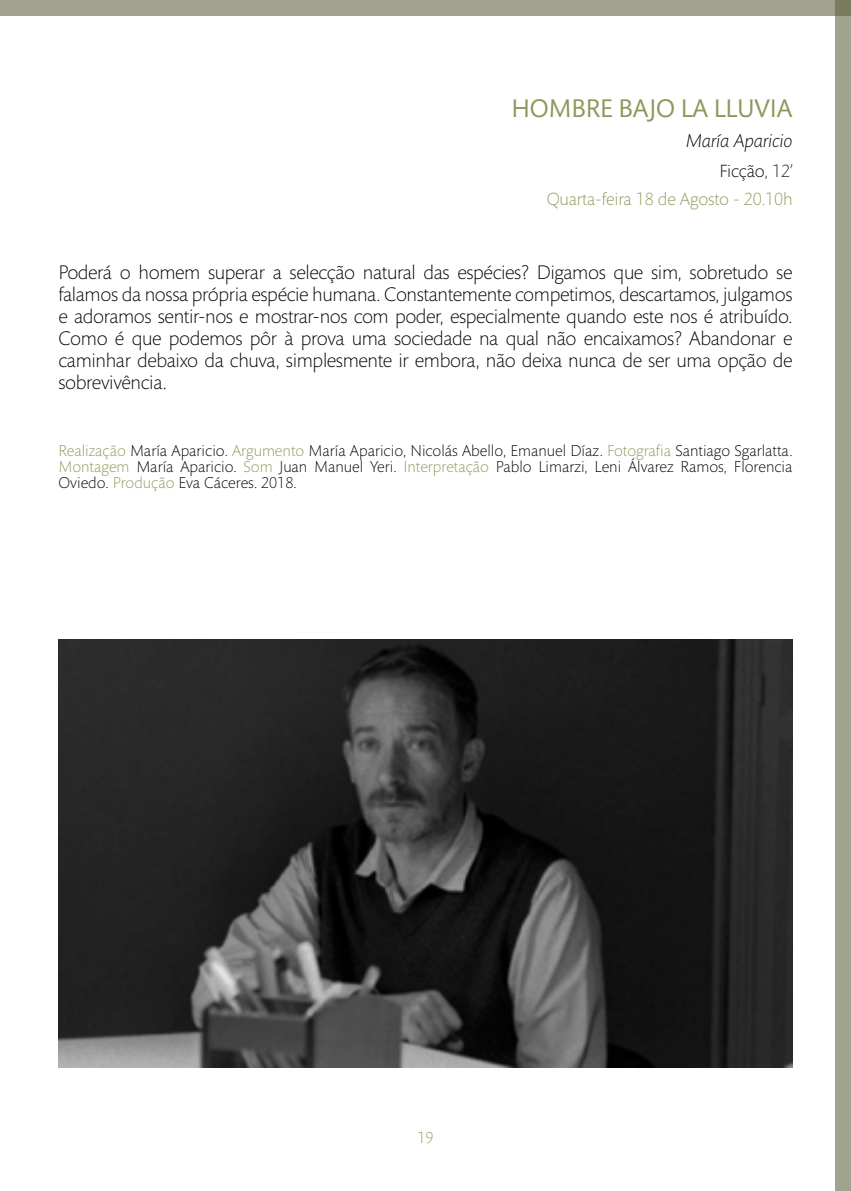
<style>
.page{position:relative;width:851px;height:1191px;background:#fff}
.page>*{position:absolute;margin:0;border:0;box-sizing:border-box;transform-origin:0 0}
.t1{font:26px "Mundo Sans Std";letter-spacing:-.01em;color:#8e975a}
.t2{font:300 20px/22px "Mundo Sans Std";letter-spacing:-.02em;color:#000;text-align:justify}
.t3{font:italic 300 19px "Mundo Sans Std";letter-spacing:-.01em;color:#000}
.t4{font:300 18px/28px "Mundo Sans Std";letter-spacing:-.01em;color:#8e975a;text-align:right}
.t5{font:300 16px/16px "Mundo Sans Std";color:#000;text-align:justify}
.t6{font:300 16px "Mundo Sans Std";color:#8e975a}
.s1{color:#000}
.s2{color:#1d1b15}
.s3{color:#8e975a}
</style>
<div class="page">
<div style="left:0;top:0;width:850px;height:15px;background:#a1a38e"></div>
<div style="left:835px;top:0;width:15px;height:1191px;background:#a1a38e"></div>
<img style="left:58px;top:639px;width:734px;height:428px">
<h1 class="t1" style="left:511px;top:94px;width:282px">HOMBRE BAJO LA LLUVIA</h1>
<p class="t3" style="left:685px;top:130px;width:108px">María Aparicio</p>
<p class="t4" style="left:546px;top:157px;width:247px"><span class="s1">Ficção</span><span class="s2">, 12’<br></span>Quarta-feira 18 de Agosto - 20.10h</p>
<p class="t2" style="left:58px;top:262px;width:735px">Poderá o homem superar a selecção natural das espécies? Digamos que sim, sobretudo se falamos da nossa própria espécie humana. Constantemente competimos, descartamos, julgamos e adoramos sentir-nos e mostrar-nos com poder, especialmente quando este nos é atribuído.<br>Como é que podemos pôr à prova uma sociedade na qual não encaixamos? Abandonar e caminhar debaixo da chuva, simplesmente ir embora, não deixa nunca de ser uma opção de sobrevivência.</p>
<p class="t5" style="left:58px;top:443px;width:735px"><span class="s3">Realização</span> María Aparicio. <span class="s3">Argumento</span> María Aparicio, Nicolás Abello, Emanuel Díaz. <span class="s3">Fotografia</span> Santiago Sgarlatta.<br><span class="s3">Montagem</span> María Aparicio. <span class="s3">Som</span> Juan Manuel Yeri. <span class="s3">Interpretação</span> Pablo Limarzi, Leni Álvarez Ramos, Florencia Oviedo. <span class="s3">Produção</span> Eva Cáceres. 2018.</p>
<p class="t6" style="left:417px;top:1129px;width:17px">19</p>
</div>
